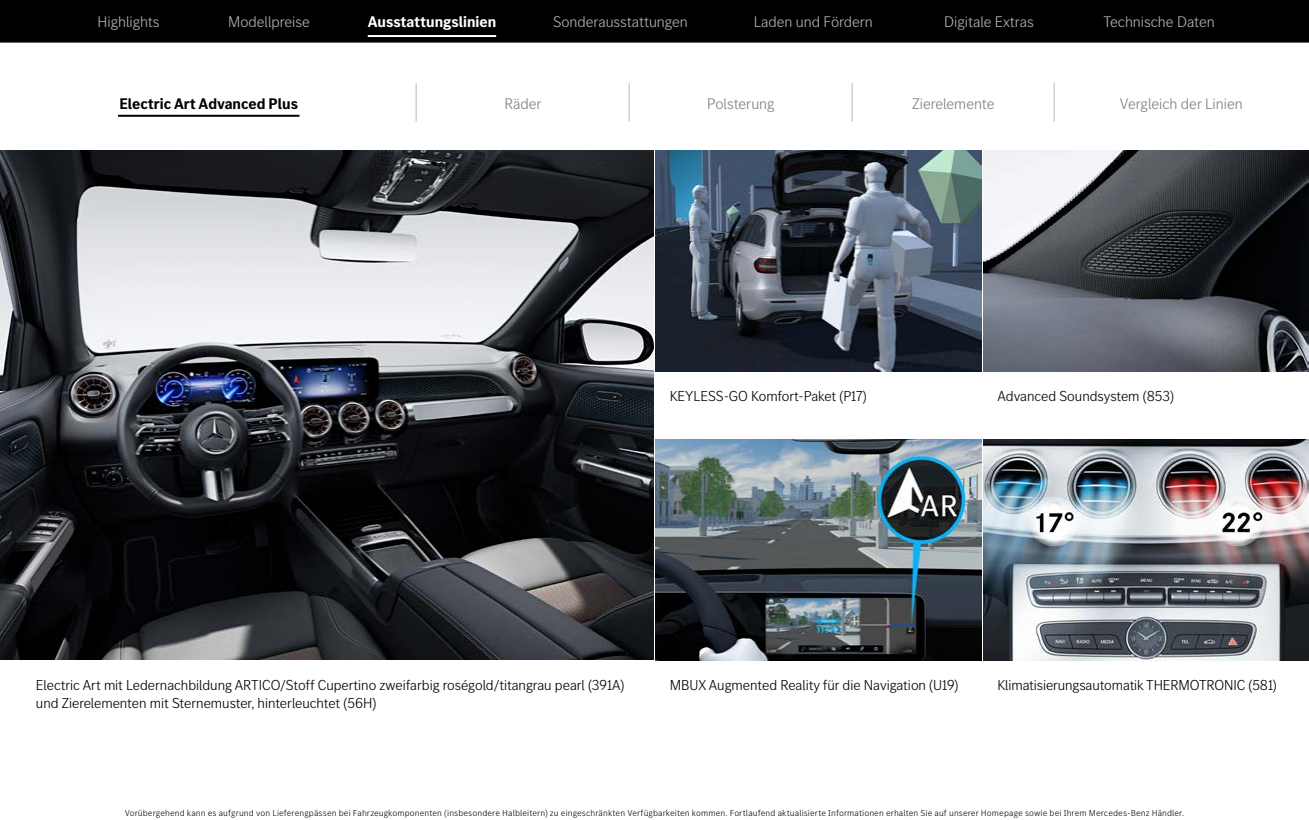
<style>
.page{position:relative;width:1309px;height:820px;background:#fff}
.page>*{position:absolute;margin:0;border:0;box-sizing:border-box;transform-origin:0 0}
.t1{font:300 45.6px "MB Corpo S Title";color:#c8c8c5;scale:.53 1}
.t2{font:300 16px "MB Corpo S Title";color:#b1b4b4}
.t3{font:300 16px "MB Corpo S Title";color:#808080}
.t4{font:700 16px "MB Corpo S Title";color:#000}
.t5{font:700 16px "MB Corpo S Title";color:#fff}
.t6{font:300 15px "MB Corpo S Title";color:#000}
.t7{font:300 9px "MB Corpo S Text";letter-spacing:.01em;color:#000}
</style>
<div class="page">
<div style="left:0;top:0;width:1309px;height:43px;background:#000"></div>
<hr style="left:368px;top:35px;width:128px;height:2px;background:#fff">
<hr style="left:118px;top:115px;width:181px;height:2px;background:#000">
<img style="left:0;top:150px;width:654px;height:510px">
<img style="left:983px;top:150px;width:326px;height:221px">
<img style="left:656px;top:150px;width:325px;height:221px">
<img style="left:983px;top:439px;width:326px;height:221px">
<img style="left:656px;top:439px;width:325px;height:221px">
<p class="t2" style="left:98px;top:12px;width:64px">Highlights</p>
<p class="t2" style="left:228px;top:12px;width:83px">Modellpreise</p>
<p class="t5" style="left:368px;top:11px;width:130px">Ausstattungslinien</p>
<p class="t2" style="left:553px;top:12px;width:136px">Sonderausstattungen</p>
<p class="t2" style="left:754px;top:12px;width:121px">Laden und Fördern</p>
<p class="t2" style="left:944px;top:12px;width:91px">Digitale Extras</p>
<p class="t2" style="left:1103px;top:12px;width:113px">Technische Daten</p>
<p class="t4" style="left:119px;top:93px;width:180px">Electric Art Advanced Plus</p>
<h1 class="t1" style="left:414px;top:73px;width:11px">|</h1>
<p class="t3" style="left:505px;top:94px;width:39px">Räder</p>
<h1 class="t1" style="left:627px;top:73px;width:11px">|</h1>
<p class="t3" style="left:707px;top:94px;width:69px">Polsterung</p>
<h1 class="t1" style="left:850px;top:73px;width:11px">|</h1>
<p class="t3" style="left:912px;top:94px;width:84px">Zierelemente</p>
<h1 class="t1" style="left:1052px;top:73px;width:11px">|</h1>
<p class="t3" style="left:1120px;top:94px;width:124px">Vergleich der Linien</p>
<p class="t6" style="left:670px;top:387px;width:199px">KEYLESS-GO Komfort-Paket (P17)</p>
<p class="t6" style="left:997px;top:387px;width:178px">Advanced Soundsystem (853)</p>
<p class="t6" style="left:670px;top:676px;width:290px">MBUX Augmented Reality für die Navigation (U19)</p>
<p class="t6" style="left:36px;top:676px;width:590px">Electric Art mit Ledernachbildung ARTICO/Stoff Cupertino zweifarbig roségold/titangrau pearl (391A)</p>
<p class="t6" style="left:997px;top:676px;width:281px">Klimatisierungsautomatik THERMOTRONIC (581)</p>
<p class="t6" style="left:36px;top:694px;width:342px">und Zierelementen mit Sternemuster, hinterleuchtet (56H)</p>
<p class="t7" style="left:125px;top:807px;width:1061px">Vorübergehend kann es aufgrund von Lieferengpässen bei Fahrzeugkomponenten (insbesondere Halbleitern) zu eingeschränkten Verfügbarkeiten kommen. Fortlaufend aktualisierte Informationen erhalten Sie auf unserer Homepage sowie bei Ihrem Mercedes-Benz Händler.</p>
</div>
